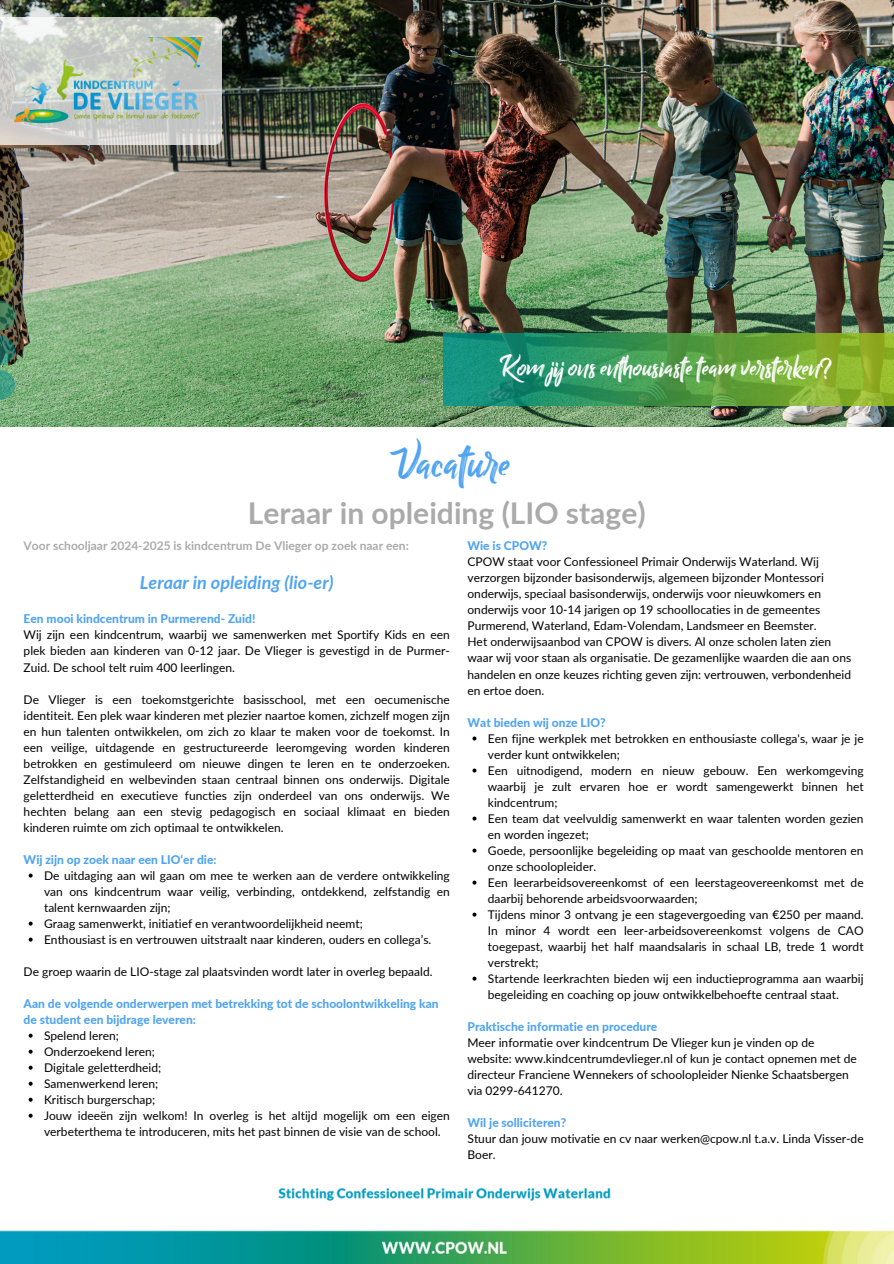
<style>
.page{position:relative;width:894px;height:1264px;background:#fff}
.page>*{position:absolute;margin:0;border:0;box-sizing:border-box;transform-origin:0 0}
.t1{font:49.5px "Billy Ohio";color:#50a4f1}
.t2{font:30px "Billy Ohio";color:#fff}
.t3{font:700 30px "Lato";color:#aaa}
.t4{font:italic 700 18px "Lato";color:#50a4f1}
.t5{font:12px/16px "Lato";color:#000}
.t6{font:800 12px/16px "Lato";color:#50a4f1}
.t7{font:700 12px "Lato";color:#aaa}
</style>
<div class="page">
<img style="left:0;top:0;width:893px;height:426px">
<img style="left:0;top:18px;width:222px;height:126px">
<img style="left:0;top:231px;width:14px;height:168px">
<img style="left:443px;top:333px;width:450px;height:72px">
<img style="left:0;top:1188px;width:893px;height:75px">
<img style="left:15px;top:37px;width:189px;height:88px">
<svg style="left:472px;top:736px;width:4px;height:4px"></svg>
<svg style="left:472px;top:768px;width:4px;height:4px"></svg>
<svg style="left:472px;top:816px;width:4px;height:4px"></svg>
<svg style="left:472px;top:848px;width:4px;height:4px"></svg>
<svg style="left:472px;top:880px;width:4px;height:4px"></svg>
<svg style="left:472px;top:912px;width:4px;height:4px"></svg>
<svg style="left:472px;top:976px;width:4px;height:4px"></svg>
<svg style="left:29px;top:873px;width:4px;height:4px"></svg>
<svg style="left:29px;top:921px;width:4px;height:4px"></svg>
<svg style="left:29px;top:937px;width:4px;height:4px"></svg>
<svg style="left:29px;top:1033px;width:4px;height:4px"></svg>
<svg style="left:29px;top:1049px;width:4px;height:4px"></svg>
<svg style="left:29px;top:1065px;width:4px;height:4px"></svg>
<svg style="left:29px;top:1081px;width:4px;height:4px"></svg>
<svg style="left:29px;top:1097px;width:4px;height:4px"></svg>
<svg style="left:29px;top:1113px;width:4px;height:4px"></svg>
<p class="t2" style="left:500px;top:349px;width:332px">Kom jijons enthousiaste team versterken?</p>
<p class="t1" style="left:390px;top:432px;width:121px">Vacature</p>
<p class="t3" style="left:248px;top:494px;width:399px">Leraar in opleiding (LIO stage)</p>
<p class="t7" style="left:24px;top:538px;width:386px">Voor schooljaar 2024-2025 is kindcentrum De Vlieger op zoek naar een:</p>
<p class="t4" style="left:140px;top:571px;width:195px">Leraar in opleiding (lio-er)</p>
<p class="t6" style="left:24px;top:611px;width:233px">Een mooi kindcentrum in Purmerend- Zuid!</p>
<p class="t5" style="left:24px;top:627px;width:427px;text-align:justify">Wij zijn een kindcentrum, waarbij we samenwerken met Sportify Kids en een plek bieden aan kinderen van 0-12 jaar. De Vlieger is gevestigd in de Purmer-Zuid. De school telt ruim 400 leerlingen.</p>
<p class="t5" style="left:24px;top:691px;width:427px;text-align:justify">De Vlieger is een toekomstgerichte basisschool, met een oecumenische identiteit. Een plek waar kinderen met plezier naartoe komen, zichzelf mogen zijn en hun talenten ontwikkelen, om zich zo klaar te maken voor de toekomst. In een veilige, uitdagende en gestructureerde leeromgeving worden kinderen betrokken en gestimuleerd om nieuwe dingen te leren en te onderzoeken.<br>Zelfstandigheid en welbevinden staan centraal binnen ons onderwijs. Digitale geletterdheid en executieve functies zijn onderdeel van ons onderwijs. We hechten belang aan een stevig pedagogisch en sociaal klimaat en bieden kinderen ruimte om zich optimaal te ontwikkelen.</p>
<h5 class="t6" style="left:24px;top:851px;width:194px">Wij zijn op zoek naar een LIO‘er die:</h5>
<p class="t5" style="left:44px;top:867px;width:407px;text-align:justify">De uitdaging aan wil gaan om mee te werken aan de verdere ontwikkeling van ons kindcentrum waar veilig, verbinding, ontdekkend, zelfstandig en talent kernwaarden zijn;</p>
<p class="t5" style="left:44px;top:915px;width:320px">Graag samenwerkt, initiatief en verantwoordelijkheid neemt;</p>
<p class="t5" style="left:44px;top:931px;width:389px">Enthousiast is en vertrouwen uitstraalt naar kinderen, ouders en collega’s.</p>
<p class="t5" style="left:24px;top:963px;width:410px">De groep waarin de LIO-stage zal plaatsvinden wordt later in overleg bepaald.</p>
<p class="t6" style="left:24px;top:995px;width:416px">Aan de volgende onderwerpen met betrekking tot de schoolontwikkeling kan de student een bijdrage leveren:</p>
<p class="t5" style="left:44px;top:1027px;width:76px">Spelend leren;</p>
<p class="t5" style="left:44px;top:1043px;width:112px">Onderzoekend leren;</p>
<p class="t5" style="left:44px;top:1059px;width:119px">Digitale geletterdheid;</p>
<p class="t5" style="left:44px;top:1075px;width:116px">Samenwerkend leren;</p>
<p class="t5" style="left:44px;top:1091px;width:113px">Kritisch burgerschap;</p>
<p class="t5" style="left:44px;top:1107px;width:407px">Jouw ideeën zijn welkom! In overleg is het altijd mogelijk om een eigen verbeterthema te introduceren, mits het past binnen de visie van de school.</p>
<h1 class="t6" style="left:467px;top:538px;width:81px">Wie is CPOW?</h1>
<p class="t5" style="left:467px;top:554px;width:353px">CPOW staat voor Confessioneel Primair Onderwijs Waterland. Wij</p>
<h2 class="t5" style="left:467px;top:570px;width:358px">verzorgen bijzonder basisonderwijs, algemeen bijzonder Montessori</h2>
<h5 class="t5" style="left:467px;top:586px;width:355px">onderwijs, speciaal basisonderwijs, onderwijs voor nieuwkomers en</h5>
<h4 class="t5" style="left:467px;top:602px;width:354px">onderwijs voor 10-14 jarigen op 19 schoollocaties in de gemeentes</h4>
<p class="t5" style="left:467px;top:618px;width:351px">Purmerend, Waterland, Edam-Volendam, Landsmeer en Beemster.</p>
<p class="t5" style="left:467px;top:634px;width:365px">Het onderwijsaanbod van CPOW is divers. Al onze scholen laten zien</p>
<p class="t5" style="left:467px;top:650px;width:385px">waar wij voor staan als organisatie. De gezamenlijke waarden die aan ons</p>
<h5 class="t5" style="left:467px;top:666px;width:385px">handelen en onze keuzes richting geven zijn: vertrouwen, verbondenheid</h5>
<p class="t5" style="left:467px;top:682px;width:78px">en ertoe doen.</p>
<p class="t6" style="left:467px;top:714px;width:140px">Wat bieden wij onze LIO?</p>
<p class="t5" style="left:487px;top:730px;width:377px">Een fijne werkplek met betrokken en enthousiaste collega's, waar je je verder kunt ontwikkelen;</p>
<p class="t5" style="left:487px;top:762px;width:377px;text-align:justify">Een uitnodigend, modern en nieuw gebouw. Een werkomgeving waarbij je zult ervaren hoe er wordt samengewerkt binnen het kindcentrum;</p>
<h5 class="t5" style="left:487px;top:810px;width:377px">Een team dat veelvuldig samenwerkt en waar talenten worden gezien en worden ingezet;</h5>
<p class="t5" style="left:487px;top:842px;width:377px">Goede, persoonlijke begeleiding op maat van geschoolde mentoren en onze schoolopleider.</p>
<p class="t5" style="left:487px;top:874px;width:377px">Een leerarbeidsovereenkomst of een leerstageovereenkomst met de daarbij behorende arbeidsvoorwaarden;</p>
<p class="t5" style="left:487px;top:906px;width:377px;text-align:justify">Tijdens minor 3 ontvang je een stagevergoeding van €250 per maand.<br>In minor 4 wordt een leer-arbeidsovereenkomst volgens de CAO toegepast, waarbij het half maandsalaris in schaal LB, trede 1 wordt verstrekt;</p>
<p class="t5" style="left:487px;top:970px;width:377px">Startende leerkrachten bieden wij een inductieprogramma aan waarbij begeleiding en coaching op jouw ontwikkelbehoefte centraal staat.</p>
<p class="t6" style="left:467px;top:1018px;width:191px">Praktische informatie en procedure</p>
<p class="t5" style="left:467px;top:1034px;width:348px">Meer informatie over kindcentrum De Vlieger kun je vinden op de</p>
<p class="t5" style="left:467px;top:1050px;width:391px">website: www.kindcentrumdevlieger.nl of kun je contact opnemen met de</p>
<p class="t5" style="left:467px;top:1066px;width:383px">directeur Franciene Wennekers of schoolopleider Nienke Schaatsbergen</p>
<p class="t5" style="left:467px;top:1082px;width:96px">via 0299-641270.</p>
<p class="t6" style="left:467px;top:1114px;width:100px">Wil je solliciteren?</p>
<p class="t5" style="left:467px;top:1130px;width:397px">Stuur dan jouw motivatie en cv naar werken@cpow.nl t.a.v. Linda Visser-de<br>Boer.</p>
</div>
